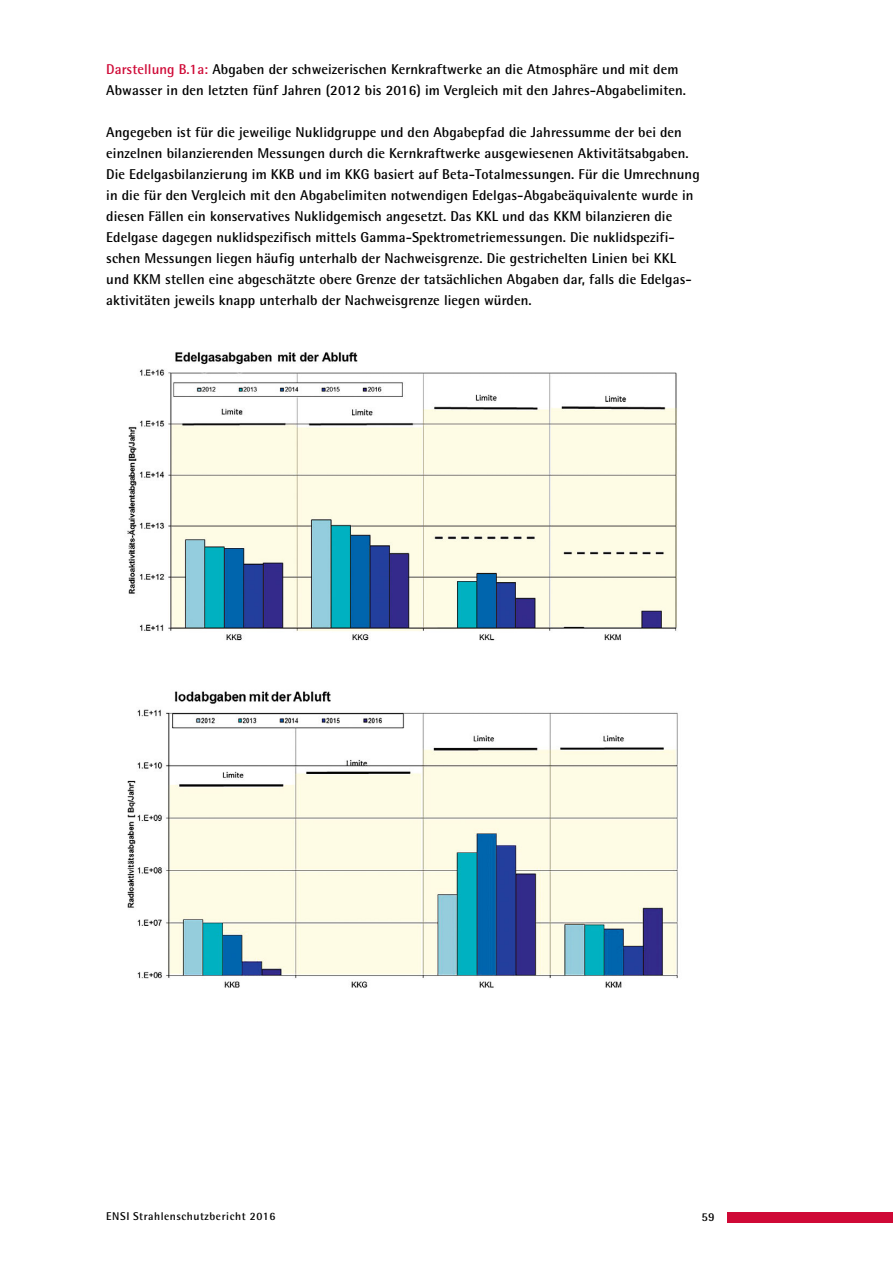
<style>
.page{position:relative;width:893px;height:1263px;background:#fff}
.page>*{position:absolute;margin:0;border:0;box-sizing:border-box;transform-origin:0 0}
.t1{font:700 14.25px/21px "Rotis Semi Sans Pro";letter-spacing:.005em;color:#000}
.t2{font:700 12px "Rotis Semi Sans Pro";color:#000}
.t3{font:700 11.25px "Rotis Semi Sans Pro";letter-spacing:.05em;color:#000}
.s1{color:#cf0936}
</style>
<div class="page">
<div style="left:727px;top:1212px;width:166px;height:10px;background:#cf0936"></div>
<img style="left:127px;top:352px;width:550px;height:289px">
<img style="left:127px;top:691px;width:551px;height:297px">
<p class="t1" style="left:106px;top:59px;width:581px"><span class="s1">Darstellung B.1a:</span> Abgaben der schweizerischen Kernkraftwerke an die Atmosphäre und mit dem<br>Abwasser in den letzten fünf Jahren (2012 bis 2016) im Vergleich mit den Jahres-Abgabelimiten.</p>
<p class="t1" style="left:106px;top:122px;width:595px">Angegeben ist für die jeweilige Nuklidgruppe und den Abgabepfad die Jahressumme der bei den einzelnen bilanzierenden Messungen durch die Kernkraftwerke ausgewiesenen Aktivitätsabgaben.<br>Die Edelgasbilanzierung im KKB und im KKG basiert auf Beta-Totalmessungen. Für die Umrechnung in die für den Vergleich mit den Abgabelimiten notwendigen Edelgas-Abgabeäquivalente wurde in diesen Fällen ein konservatives Nuklidgemisch angesetzt. Das KKL und das KKM bilanzieren die Edelgase dagegen nuklidspezifisch mittels Gamma-Spektrometriemessungen. Die nuklidspezifi&shy;schen Messungen liegen häufig unterhalb der Nachweisgrenze. Die gestrichelten Linien bei KKL und KKM stellen eine abgeschätzte obere Grenze der tatsächlichen Abgaben dar, falls die Edelgas&shy;aktivitäten jeweils knapp unterhalb der Nachweisgrenze liegen würden.</p>
<p class="t3" style="left:106px;top:1210px;width:171px">ENSI Strahlenschutzbericht 2016</p>
<p class="t2" style="left:702px;top:1211px;width:14px">59</p>
</div>
